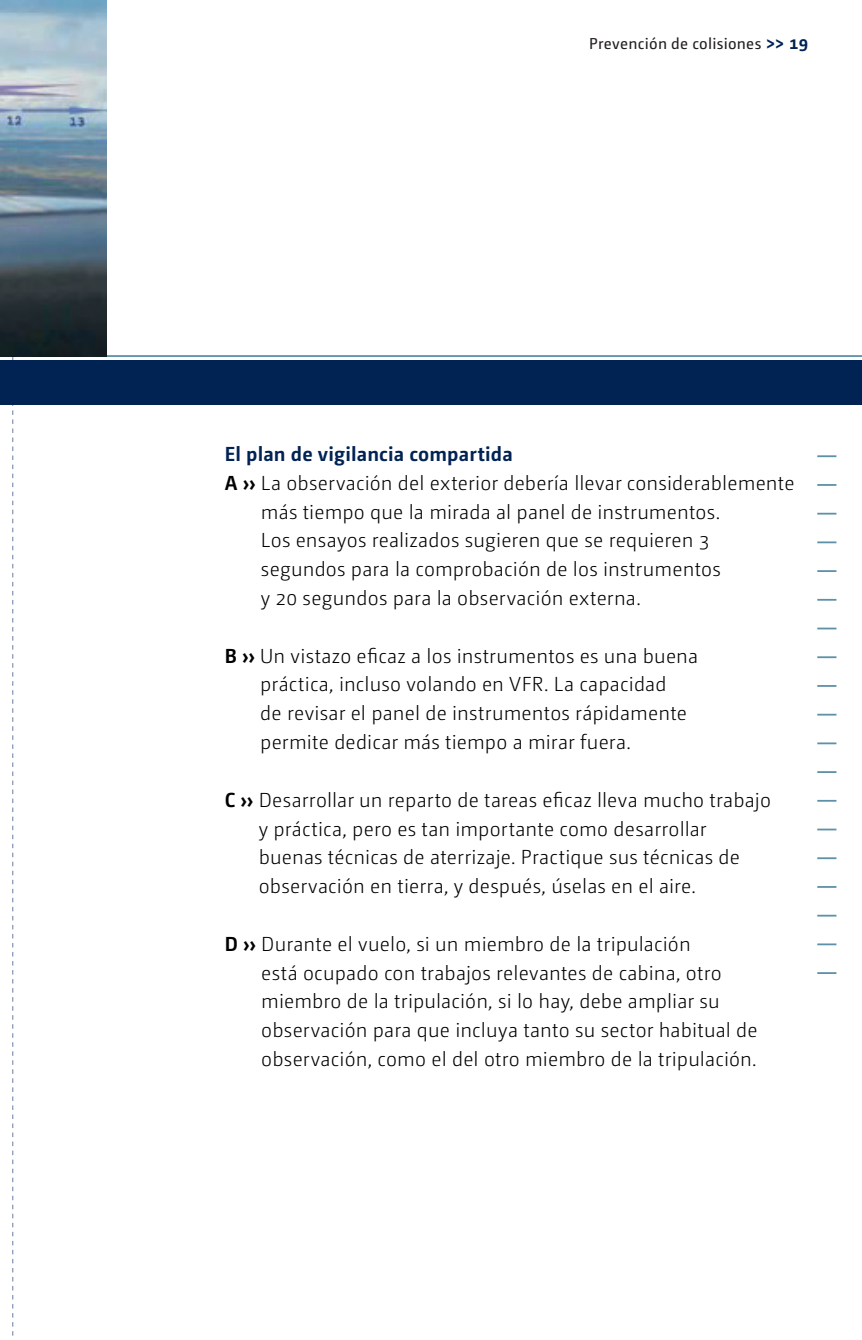
<style>
.page{position:relative;width:862px;height:1340px;background:#fff}
.page>*{position:absolute;margin:0;border:0;box-sizing:border-box;transform-origin:0 0}
.t1{font:300 20.25px/28.8px "Camingo Dos Pro";letter-spacing:.01em;color:#000002}
.t2{font:700 20.25px "Camingo Dos Pro";color:#002354}
.t3{font:15.75px "Camingo Dos Pro";letter-spacing:.02em;color:#231f20}
.s1{font-weight:700;font-size:18px;color:#002354}
.s2{font-weight:700}
</style>
<div class="page">
<svg style="left:12px;top:357px;width:1px;height:979px"></svg>
<div style="left:0;top:360px;width:861px;height:45px;background:#002354"></div>
<hr style="left:0;top:355px;width:861px;height:2px;background:#5d91a7">
<hr style="left:816px;top:455px;width:20px;height:2px;background:#5d91a7">
<hr style="left:816px;top:484px;width:20px;height:2px;background:#5d91a7">
<svg style="left:817px;top:513px;width:19px;height:1px"></svg>
<hr style="left:816px;top:541px;width:20px;height:2px;background:#5d91a7">
<hr style="left:816px;top:570px;width:20px;height:2px;background:#5d91a7">
<svg style="left:817px;top:599px;width:19px;height:1px"></svg>
<hr style="left:816px;top:627px;width:20px;height:2px;background:#5d91a7">
<hr style="left:816px;top:656px;width:20px;height:2px;background:#5d91a7">
<hr style="left:816px;top:685px;width:20px;height:2px;background:#5d91a7">
<hr style="left:816px;top:713px;width:20px;height:2px;background:#5d91a7">
<hr style="left:816px;top:742px;width:20px;height:2px;background:#5d91a7">
<hr style="left:816px;top:771px;width:20px;height:2px;background:#5d91a7">
<svg style="left:817px;top:800px;width:19px;height:1px"></svg>
<hr style="left:816px;top:828px;width:20px;height:2px;background:#5d91a7">
<hr style="left:816px;top:857px;width:20px;height:2px;background:#5d91a7">
<svg style="left:817px;top:886px;width:19px;height:1px"></svg>
<hr style="left:816px;top:914px;width:20px;height:2px;background:#5d91a7">
<hr style="left:816px;top:943px;width:20px;height:2px;background:#5d91a7">
<hr style="left:816px;top:972px;width:20px;height:2px;background:#5d91a7">
<img style="left:0;top:0;width:106px;height:357px">
<p class="t3" style="left:588px;top:34px;width:220px">Prevención de colisiones <span class="s1">&gt;&gt; 19</span></p>
<p class="t2" style="left:225px;top:441px;width:289px">El plan de vigilancia compartida</p>
<p class="t1" style="left:225px;top:468px;width:571px"><span class="s2">A ››</span> La observación del exterior debería llevar considerablemente</p>
<p class="t1" style="left:261px;top:497px;width:460px">más tiempo que la mirada al panel de instrumentos.</p>
<p class="t1" style="left:261px;top:526px;width:450px">Los ensayos realizados sugieren que se requieren 3</p>
<p class="t1" style="left:261px;top:555px;width:461px">segundos para la comprobación de los instrumentos</p>
<p class="t1" style="left:261px;top:583px;width:381px">y 20 segundos para la observación externa.</p>
<p class="t1" style="left:260px;top:641px;width:439px;text-indent:-35px"><span class="s2">B ››</span> Un vistazo eficaz a los instrumentos es una buena práctica, incluso volando en VFR. La capacidad<br>de revisar el panel de instrumentos rápidamente permite dedicar más tiempo a mirar fuera.</p>
<p class="t1" style="left:258px;top:785px;width:513px;text-indent:-34px"><span class="s2">C ››</span> Desarrollar un reparto de tareas eficaz lleva mucho trabajo y práctica, pero es tan importante como desarrollar buenas técnicas de aterrizaje. Practique sus técnicas de observación en tierra, y después, úselas en el aire.</p>
<p class="t1" style="left:261px;top:929px;width:497px;text-indent:-37px"><span class="s2">D ››</span> Durante el vuelo, si un miembro de la tripulación<br>está ocupado con trabajos relevantes de cabina, otro miembro de la tripulación, si lo hay, debe ampliar su observación para que incluya tanto su sector habitual de observación, como el del otro miembro de la tripulación.</p>
</div>
